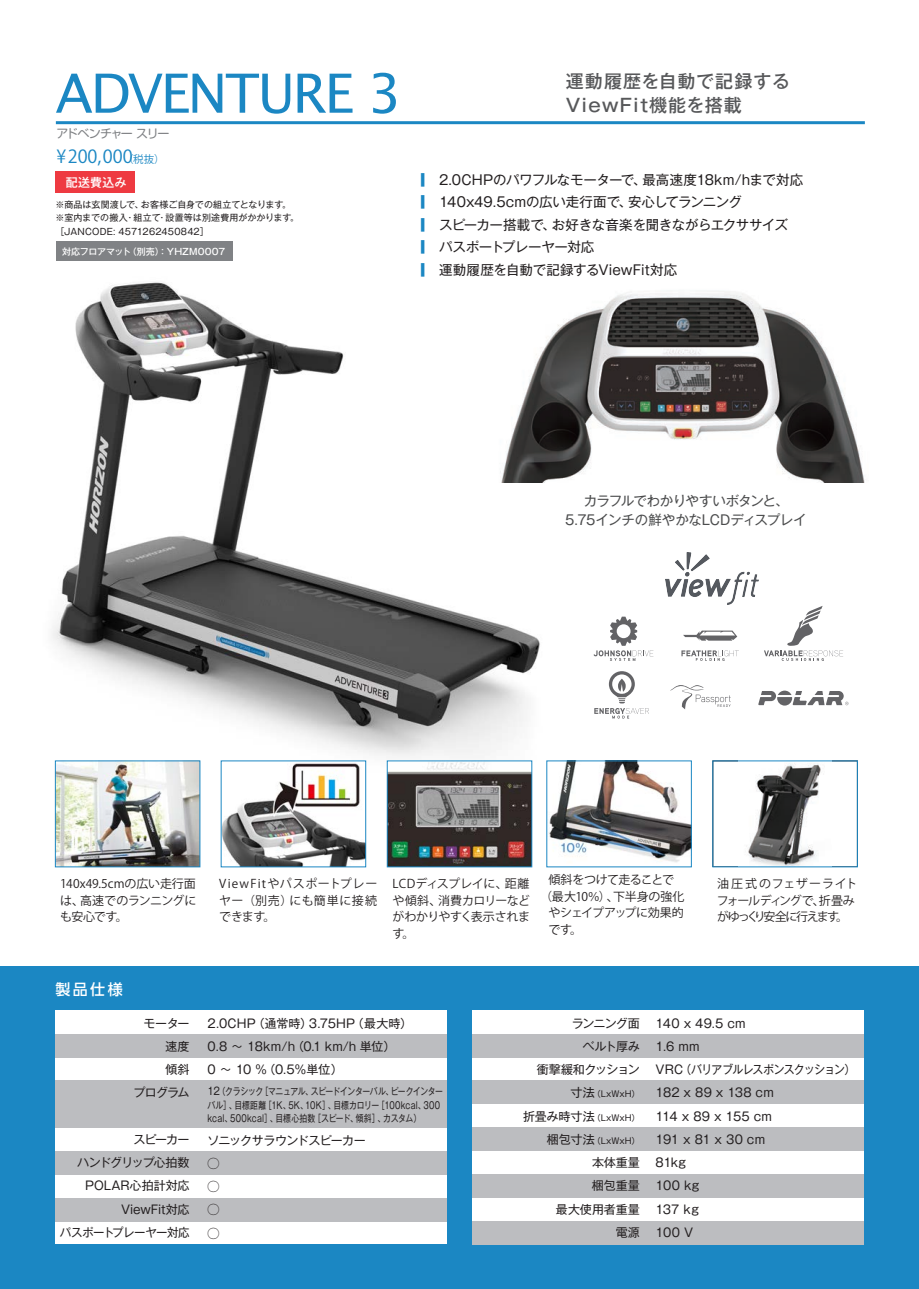
<style>
.page{position:relative;width:919px;height:1289px;background:#fff}
.page>*{position:absolute;margin:0;border:0;box-sizing:border-box;transform-origin:0 0}
.t1{font:54px "Lucida Grande";letter-spacing:-.04em;color:#1b87c3}
.t2{font:500 18px "Gothic MB101 Pro";letter-spacing:.06em;color:#57585a}
.t3{font:18px "Gothic MB101 Med 83 pv RKSJ H";color:#1b87c3}
.t4{font:500 15px "UD Shin Go Pro";color:#fff}
.t5{font:13.5px/22.5px "Gothic MB101 Pro";letter-spacing:-.015em;color:#231f20}
.t6{font:13.5px/18.8px "Gothic MB101 Pro";letter-spacing:-.03em;color:#4b4c4d;text-align:center}
.t7{font:12px/16.5px "Gothic MB101 reg 83 pv RKSJ H";letter-spacing:-.02em;color:#231f20;text-align:justify}
.t8{font:12px/23.2px "Gothic MB101 Pro";letter-spacing:-.02em;color:#231f20;text-align:right}
.t9{font:12px/23.2px "Gothic MB101 Pro";letter-spacing:.005em;color:#231f20}
.t10{font:12px/16.5px "Gothic MB101 reg 83 pv RKSJ H";letter-spacing:-.1em;color:#231f20}
.t11{font:12px/23.2px "Gothic MB101 Pro";letter-spacing:-.07em;color:#231f20;text-align:right}
.t12{font:12px/23.2px "Gothic MB101 Pro";letter-spacing:-.06em;color:#231f20}
.t13{font:12px/23.2px "Gothic MB101 Pro";color:#231f20;text-align:right}
.t14{font:12px/23.2px "Gothic MB101 Pro";letter-spacing:-.05em;color:#231f20;text-align:right}
.t15{font:12px "Gothic MB101 reg 83 pv RKSJ H";letter-spacing:-.05em;color:#231f20}
.t16{font:12px "Soft Go Std";letter-spacing:-.115em;color:#808285}
.t17{font:500 12px "Gothic MB101 Pro";letter-spacing:.015em;color:#fff}
.t18{font:9.75px/13.5px "Gothic MB101 Pro";letter-spacing:-.01em;color:#231f20;scale:.8 1}
.t19{font:9px/13.5px "Gothic MB101 Pro";letter-spacing:.01em;color:#231f20}
.t20{font:500 9px "Gothic MB101 Pro";color:#fff}
.t21{font:8.4px "Gothic MB101 Pro";letter-spacing:.005em;color:#231f20}
.s1{font-size:10.5px}
.s2{color:#1b87c3}
.s3{font-size:12px}
</style>
<div class="page">
<img style="left:52px;top:242px;width:493px;height:561px">
<div style="left:0;top:966px;width:918px;height:322px;background:#1b87c3"></div>
<div style="left:55px;top:1010px;width:391px;height:234px;background:#fff"></div>
<div style="left:472px;top:1010px;width:391px;height:210px;background:#fff"></div>
<div style="left:472px;top:1033px;width:391px;height:24px;background:#bcbdc0"></div>
<div style="left:472px;top:1080px;width:391px;height:24px;background:#bcbdc0"></div>
<div style="left:472px;top:1127px;width:391px;height:23px;background:#bcbdc0"></div>
<div style="left:472px;top:1174px;width:391px;height:23px;background:#bcbdc0"></div>
<div style="left:55px;top:1033px;width:391px;height:24px;background:#bcbdc0"></div>
<div style="left:55px;top:1080px;width:391px;height:47px;background:#bcbdc0"></div>
<div style="left:55px;top:1150px;width:391px;height:24px;background:#bcbdc0"></div>
<div style="left:472px;top:1220px;width:391px;height:24px;background:#bcbdc0"></div>
<div style="left:55px;top:1197px;width:391px;height:24px;background:#bcbdc0"></div>
<div style="left:56px;top:171px;width:79px;height:22px;background:#ee3a41"></div>
<hr style="left:56px;top:121px;width:808px;height:3px;background:#1b87c3">
<img style="left:549px;top:762px;width:140px;height:100px">
<img style="left:389px;top:762px;width:141px;height:103px">
<div style="left:387px;top:760px;width:145px;height:107px;border:1px solid #1b87c3"></div>
<img style="left:746px;top:763px;width:75px;height:102px">
<div style="left:712px;top:760px;width:145px;height:107px;border:1px solid #1b87c3"></div>
<img style="left:223px;top:762px;width:141px;height:103px">
<div style="left:221px;top:760px;width:145px;height:107px;border:1px solid #1b87c3"></div>
<div style="left:57px;top:242px;width:176px;height:19px;background:#808285"></div>
<img style="left:57px;top:762px;width:141px;height:103px">
<div style="left:55px;top:760px;width:145px;height:107px;border:1px solid #1b87c3"></div>
<svg style="left:670px;top:685px;width:60px;height:24px"></svg>
<svg style="left:681px;top:650px;width:57px;height:11px"></svg>
<svg style="left:683px;top:630px;width:54px;height:10px"></svg>
<svg style="left:764px;top:606px;width:79px;height:55px"></svg>
<svg style="left:594px;top:671px;width:55px;height:47px"></svg>
<svg style="left:593px;top:616px;width:60px;height:45px"></svg>
<svg style="left:758px;top:690px;width:90px;height:15px"></svg>
<img style="left:488px;top:278px;width:377px;height:204px">
<img style="left:665px;top:552px;width:93px;height:52px">
<h1 class="t1" style="left:56px;top:62px;width:348px">ADVENTURE 3</h1>
<p class="t16" style="left:56px;top:125px;width:115px">アドベンチャー スリー</p>
<h2 class="t3" style="left:56px;top:146px;width:110px">¥200,000<span class="s1">（税抜）</span></h2>
<p class="t17" style="left:66px;top:172px;width:62px">配送費込み</p>
<p class="t19" style="left:55px;top:196px;width:245px">※商品は玄関渡しで、お客様ご自身での組立てとなります。※室内までの搬入・組立て・設置等は別途費用がかかります。［JANCODE: 4571262450842］</p>
<p class="t20" style="left:62px;top:244px;width:165px">対応フロアマット（別売）： YHZM0007</p>
<h2 class="t2" style="left:566px;top:66px;width:226px">運動履歴を自動で記録する</h2>
<h2 class="t2" style="left:566px;top:90px;width:177px">ViewFit機能を搭載</h2>
<p class="t5" style="left:421px;top:166px;width:383px"><span class="s2">▎</span> 2.0CHPのパワフルなモーターで、最高速度18km/hまで対応<span class="s2">▎</span> 140x49.5cmの広い走行面で、安心してランニング<br><span class="s2">▎</span> スピーカー搭載で、お好きな音楽を聞きながらエクササイズ<span class="s2">▎</span> パスポートプレーヤー対応<br><span class="s2">▎</span> 運動履歴を自動で記録するViewFit対応</p>
<p class="t6" style="left:565px;top:489px;width:243px">カラフルでわかりやすいボタンと、<br>5.75インチの鮮やかなLCDディスプレイ</p>
<p class="t7" style="left:60px;top:876px;width:138px">140x49.5cmの広い走行面は、高速でのランニングにも安心です。</p>
<p class="t7" style="left:219px;top:876px;width:160px">ViewFitやパスポートプレーヤー（別売）にも簡単に接続できます。</p>
<p class="t7" style="left:392px;top:876px;width:139px">LCDディスプレイに、距離や傾斜、消費カロリーなどがわかりやすく表示されます。</p>
<p class="t15" style="left:548px;top:873px;width:127px">傾斜をつけて走ることで</p>
<p class="t7" style="left:540px;top:888px;width:146px">（最大10％）、下半身の強化</p>
<p class="t7" style="left:548px;top:904px;width:137px">やシェイプアップに効果的</p>
<p class="t7" style="left:548px;top:921px;width:35px">です。</p>
<p class="t10" style="left:716px;top:876px;width:142px">油圧式のフェザーライトフォールディングで、折畳みがゆっくり安全に行えます。</p>
<p class="t4" style="left:55px;top:977px;width:69px">製品仕様</p>
<p class="t14" style="left:133px;top:1009px;width:58px">モーター速度<br>傾斜<br>プログラム</p>
<p class="t8" style="left:60px;top:1125px;width:131px">スピーカー<br>ハンドグリップ心拍数<br>POLAR心拍計対応<br>ViewFit対応<br>パスポートプレーヤー対応</p>
<p class="t9" style="left:207px;top:1009px;width:206px">2.0CHP（通常時）3.75HP（最大時）<br>0.8 ～ 18km/h（0.1 km/h 単位）<br>0 ～ 10 %（0.5％単位）</p>
<p class="t18" style="left:207px;top:1083px;width:296px"><span class="s1">12</span>（クラシック［マニュアル、スピードインターバル、ピークインターバル］、目標距離［1K、5K、10K］、目標カロリー［100kcal、300 kcal、500kcal］、目標心拍数［スピード、傾斜］、カスタム）</p>
<p class="t12" style="left:207px;top:1126px;width:160px">ソニックサラウンドスピーカー◯<br>◯<br>◯<br>◯</p>
<p class="t11" style="left:536px;top:1009px;width:105px">ランニング面<br>ベルト厚み<br>衝撃緩和クッション</p>
<p class="t21" style="left:570px;top:1087px;width:71px"><span class="s3">寸法</span>（LxWxH）</p>
<p class="t21" style="left:523px;top:1110px;width:118px"><span class="s3">折畳み時寸法</span>（LxWxH）</p>
<p class="t21" style="left:547px;top:1133px;width:94px"><span class="s3">梱包寸法</span>（LxWxH）</p>
<p class="t13" style="left:556px;top:1149px;width:85px">本体重量<br>梱包重量<br>最大使用者重量電源</p>
<p class="t8" style="left:655px;top:1009px;width:201px;text-align:left">140 x 49.5 cm<br>1.6 mm<br>VRC（バリアブルレスポンスクッション）<br>182 x 89 x 138 cm<br>114 x 89 x 155 cm<br>191 x 81 x 30 cm<br>81kg<br>100 kg<br>137 kg<br>100 V</p>
</div>
